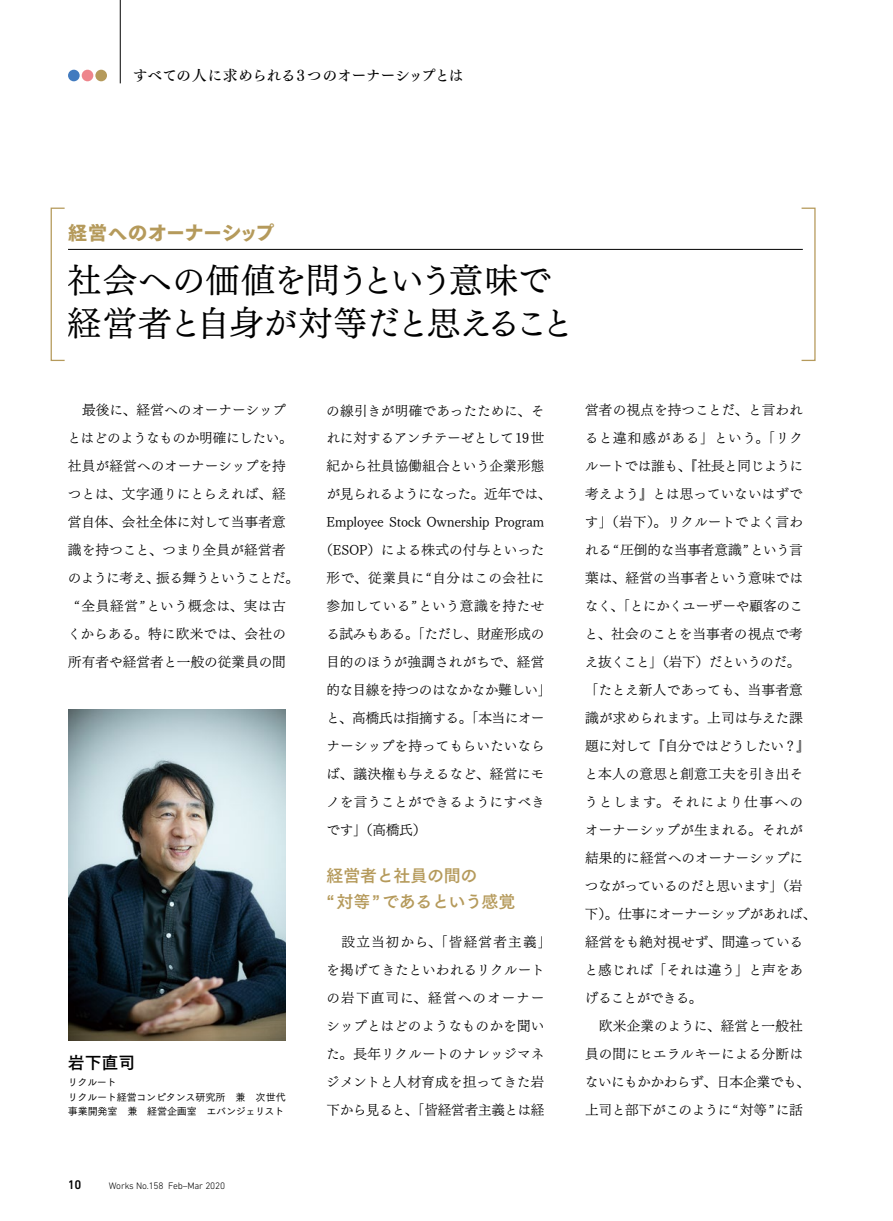
<style>
.page{position:relative;width:893px;height:1221px;background:#fff}
.page>*{position:absolute;margin:0;border:0;box-sizing:border-box;transform-origin:0 0}
.t1{font:34.05px/42.5px "Tsuku Min Pr 6 N RB";letter-spacing:-.04em;color:#000}
.t2{font:19.2px "Tsuku Go Pro H";letter-spacing:-.02em;color:#b59a5b}
.t3{font:16.95px/25.5px "Tsuku Go Pro B";letter-spacing:-.02em;color:#b59a5b}
.t4{font:16.95px "Tsuku Go Pro B";color:#000}
.t5{font:14.85px "Tsuku Min Pro D";letter-spacing:-.025em;color:#000}
.t6{font:13.65px/27.9px "Tsuku Min Pr 6 N LB";letter-spacing:-.005em;color:#000}
.t7{font:13.65px "Tsuku Min Pr 6 N LB";letter-spacing:-.03em;color:#000}
.t8{font:13.65px "Tsuku Min Pr 6 N LB";letter-spacing:-.05em;color:#000}
.t9{font:13.65px "Tsuku Min Pr 6 N LB";letter-spacing:-.025em;color:#000}
.t10{font:13.65px "Tsuku Min Pr 6 N LB";letter-spacing:.04em;color:#000}
.t11{font:13.65px "Tsuku Min Pr 6 N LB";letter-spacing:.035em;color:#000}
.t12{font:13.65px "Tsuku Min Pr 6 N LB";letter-spacing:.03em;color:#000}
.t13{font:500 12.75px "DIN Next LT Pro";color:#000}
.t14{font:10.05px/14.9px "Tsuku Go Pro M";letter-spacing:-.025em;color:#000}
.t15{font:300 9.6px "DIN Next LT Pro";letter-spacing:-.015em;color:#000}
</style>
<div class="page">
<img style="left:68px;top:709px;width:218px;height:331px">
<hr style="left:68px;top:249px;width:735px;height:1px;background:#000">
<div style="left:51px;top:207px;width:14px;height:154px;border:1px solid #b59a5b"></div>
<div style="left:801px;top:207px;width:15px;height:154px;border:1px solid #b59a5b"></div>
<div style="left:68px;top:70px;width:12px;height:11px;background:#427bbf;border-radius:50%"></div>
<div style="left:82px;top:70px;width:11px;height:11px;background:#ee858c;border-radius:50%"></div>
<div style="left:95px;top:70px;width:12px;height:11px;background:#b59a5b;border-radius:50%"></div>
<hr style="left:120px;top:0;width:1px;height:83px;background:#000">
<p class="t5" style="left:133px;top:62px;width:332px">すべての人に求められる３つのオーナーシップとは</p>
<h2 class="t2" style="left:68px;top:222px;width:208px">経営へのオーナーシップ</h2>
<h1 class="t1" style="left:68px;top:255px;width:508px">社会への価値を問うという意味で経営者と自身が対等だと思えること</h1>
<p class="t6" style="left:68px;top:395px;width:219px">　最後に、経営へのオーナーシップ</p>
<p class="t7" style="left:68px;top:426px;width:227px">とはどのようなものか明確にしたい。</p>
<p class="t6" style="left:68px;top:450px;width:219px">社員が経営へのオーナーシップを持</p>
<p class="t6" style="left:68px;top:478px;width:219px">つとは、文字通りにとらえれば、経</p>
<p class="t6" style="left:68px;top:506px;width:219px">営自体、会社全体に対して当事者意</p>
<p class="t6" style="left:68px;top:534px;width:219px">識を持つこと、つまり全員が経営者</p>
<p class="t8" style="left:68px;top:566px;width:233px">のように考え、振る舞うということだ。</p>
<p class="t10" style="left:74px;top:594px;width:213px">“全員経営”という概念は、実は古</p>
<p class="t6" style="left:67px;top:618px;width:220px">くからある。特に欧米では、会社の</p>
<p class="t6" style="left:68px;top:646px;width:219px">所有者や経営者と一般の従業員の間</p>
<p class="t4" style="left:68px;top:1047px;width:69px">岩下直司</p>
<p class="t14" style="left:68px;top:1073px;width:220px">リクルート<br>リクルート経営コンピタンス研究所　兼　次世代事業開発室　兼　経営企画室　エバンジェリスト</p>
<p class="t13" style="left:68px;top:1177px;width:15px">10</p>
<p class="t15" style="left:109px;top:1180px;width:118px">Works No.158 Feb–Mar 2020</p>
<p class="t6" style="left:326px;top:395px;width:220px">の線引きが明確であったために、そ</p>
<p class="t6" style="left:326px;top:423px;width:219px">れに対するアンチテーゼとして19世</p>
<p class="t6" style="left:326px;top:451px;width:219px">紀から社員協働組合という企業形態</p>
<p class="t7" style="left:326px;top:482px;width:227px">が見られるようになった。近年では、</p>
<p class="t6" style="left:326px;top:506px;width:219px">Employee Stock Ownership Program</p>
<p class="t6" style="left:319px;top:534px;width:227px">（ESOP）による株式の付与といった</p>
<p class="t11" style="left:326px;top:566px;width:219px">形で、従業員に“自分はこの会社に</p>
<p class="t12" style="left:326px;top:594px;width:219px">参加している”という意識を持たせ</p>
<p class="t7" style="left:326px;top:622px;width:220px">る試みもある。「ただし、財産形成の</p>
<p class="t6" style="left:326px;top:646px;width:220px">目的のほうが強調されがちで、経営</p>
<p class="t7" style="left:326px;top:677px;width:227px">的な目線を持つのはなかなか難しい」</p>
<p class="t9" style="left:326px;top:705px;width:220px">と、高橋氏は指摘する。「本当にオー</p>
<p class="t6" style="left:326px;top:730px;width:220px">ナーシップを持ってもらいたいなら</p>
<p class="t6" style="left:326px;top:758px;width:220px">ば、議決権も与えるなど、経営にモ</p>
<p class="t6" style="left:326px;top:786px;width:220px">ノを言うことができるようにすべき</p>
<p class="t6" style="left:326px;top:814px;width:102px">です」（高橋氏）</p>
<p class="t3" style="left:326px;top:860px;width:191px">経営者と社員の間の<br>“対等”であるという感覚</p>
<p class="t6" style="left:326px;top:926px;width:227px">　設立当初から、「皆経営者主義」を掲げてきたといわれるリクルートの岩下直司に、経営へのオーナーシップとはどのようなものかを聞いた。長年リクルートのナレッジマネジメントと人材育成を担ってきた岩下から見ると、「皆経営者主義とは経</p>
<p class="t6" style="left:585px;top:394px;width:233px">営者の視点を持つことだ、と言われると違和感がある」という。「リクルートでは誰も、『社長と同じように考えよう』とは思っていないはずです」（岩下）。リクルートでよく言われる“圧倒的な当事者意識 ”という言葉は、経営の当事者という意味ではなく、「とにかくユーザーや顧客のこと、社会のことを当事者の視点で考え抜くこと」（岩下）だというのだ。「たとえ新人であっても、当事者意識が求められます。上司は与えた課題に対して『自分ではどうしたい？』と本人の意思と創意工夫を引き出そうとします。それにより仕事へのオーナーシップが生まれる。それが結果的に経営へのオーナーシップにつながっているのだと思います」（岩下）。仕事にオーナーシップがあれば、経営をも絶対視せず、間違っていると感じれば「それは違う」と声をあげることができる。<br>　欧米企業のように、経営と一般社員の間にヒエラルキーによる分断はないにもかかわらず、日本企業でも、上司と部下がこのように“対等 ”に話</p>
</div>
